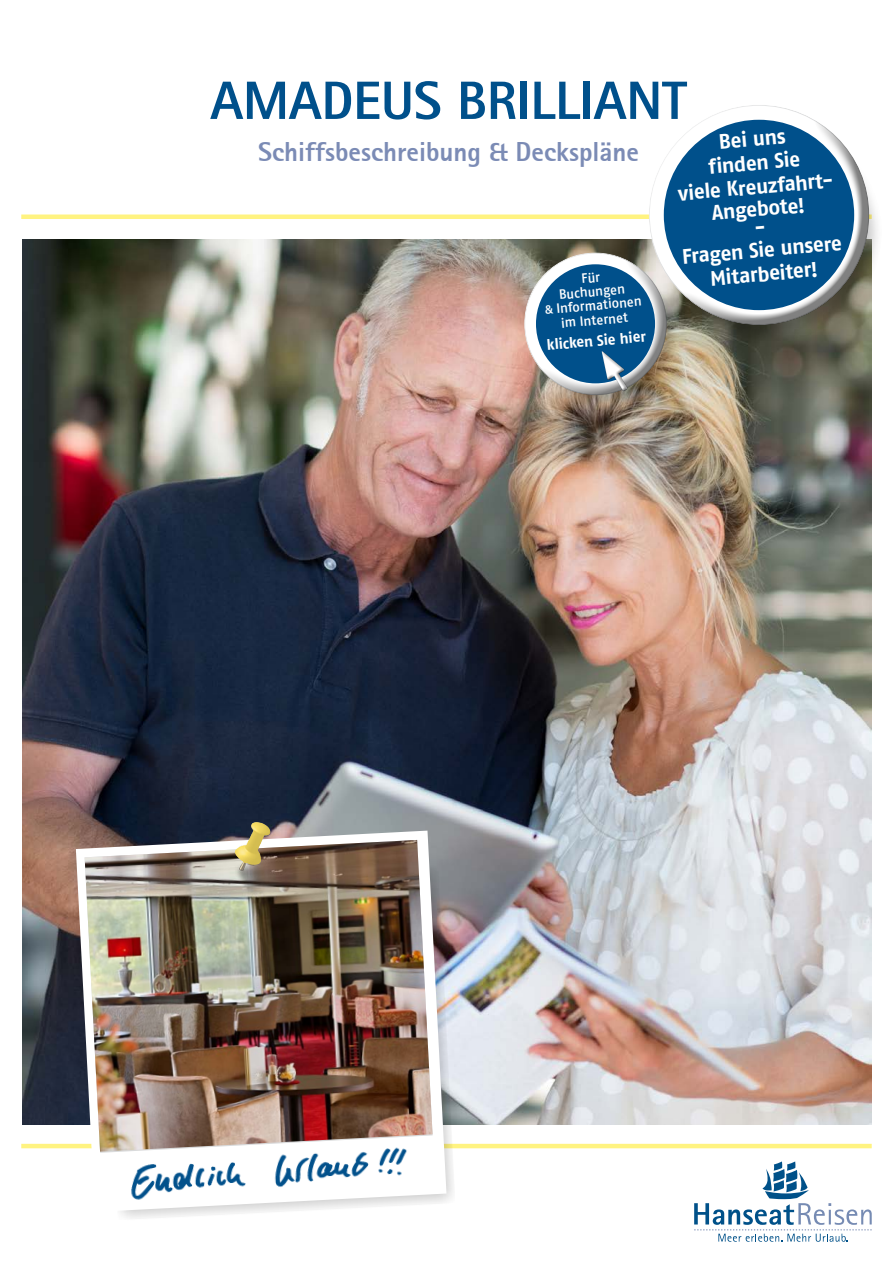
<style>
.page{position:relative;width:893px;height:1263px;background:#fff}
.page>*{position:absolute;margin:0;border:0;box-sizing:border-box;transform-origin:0 0}
.t1{font:800 54px "Rotis Sans Serif";letter-spacing:-.005em;color:#00508b}
.t2{font:800 27px "Rotis Sans Serif";color:#7b8bb5}
.t3{font:700 21px/23.5px "Fago OT";color:#fff;text-align:center}
.t4{font:700 15px "Fago OT";color:#fff}
.t5{font:500 13.5px/13.5px "Fago OT";color:#fff;text-align:center}
.s1{font-size:12px}
</style>
<div class="page">
<hr style="left:21px;top:1144px;width:851px;height:4px;background:#fff381">
<div style="left:21px;top:214px;width:851px;height:5px;background:#fff381"></div>
<svg style="left:694px;top:1161px;width:178px;height:81px"></svg>
<img style="left:22px;top:240px;width:850px;height:884px">
<img style="left:120px;top:858px;width:342px;height:361px">
<svg style="left:76px;top:831px;width:370px;height:381px"></svg>
<img style="left:85px;top:840px;width:348px;height:312px">
<img style="left:234px;top:822px;width:42px;height:77px">
<img style="left:126px;top:1144px;width:287px;height:60px">
<img style="left:677px;top:200px;width:201px;height:141px">
<div style="left:649px;top:104px;width:182px;height:203px;background:#fff"></div>
<div style="left:679px;top:118px;width:192px;height:208px;background:#000;opacity:.5"></div>
<div style="left:665px;top:121px;width:188px;height:188px;background:#00508b;border-radius:50%"></div>
<img style="left:533px;top:275px;width:144px;height:133px">
<div style="left:524px;top:252px;width:121px;height:135px;background:#fff;opacity:.75"></div>
<div style="left:539px;top:257px;width:129px;height:139px;background:#000;opacity:.5"></div>
<div style="left:537px;top:265px;width:117px;height:117px;background:#00508b;border-radius:50%"></div>
<svg style="left:592px;top:351px;width:43px;height:46px"></svg>
<h1 class="t1" style="left:210px;top:66px;width:478px">AMADEUS BRILLIANT</h1>
<p class="t2" style="left:258px;top:135px;width:382px">Schiffsbeschreibung &amp; Deckspläne</p>
<p class="t3" style="left:673px;top:134px;width:156px;rotate:-5deg">Bei uns<br>finden Sie<br>viele Kreuzfahrt-<br>Angebote!</p>
<p class="t3" style="left:679px;top:223px;width:162px;line-height:22.6px;rotate:-5deg">-<br>Fragen Sie unsere</p>
<p class="t3" style="left:709px;top:267px;width:110px;rotate:-5deg">Mitarbeiter!</p>
<p class="t5" style="left:543px;top:289px;width:99px;rotate:-5deg">Buchungen<br><span class="s1">&amp;</span> Informationen</p>
<p class="t5" style="left:560px;top:316px;width:69px;rotate:-5deg">im Internet</p>
<p class="t4" style="left:546px;top:336px;width:101px;rotate:-5deg">klicken Sie hier</p>
</div>
